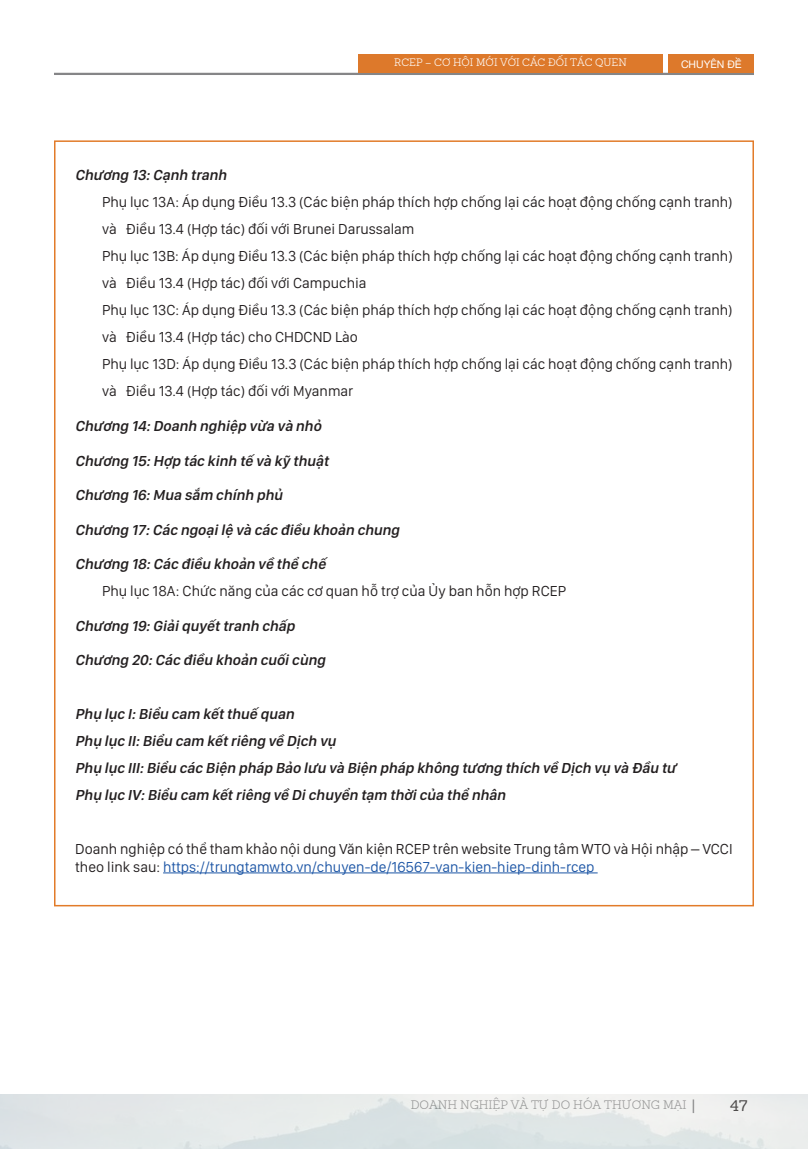
<style>
.page{position:relative;width:808px;height:1149px;background:#fff}
.page>*{position:absolute;margin:0;border:0;box-sizing:border-box;transform-origin:0 0}
.t1{font:15px/27px "San Francisco Display";color:#231f20}
.t2{font:italic 600 15px "San Francisco Display";color:#231f20}
.t3{font:15px "AG Sanchez Slab";color:#231f20}
.t4{font:300 12px "AG Sanchez Slab";color:#858587}
.t5{font:300 10.5px "AG Sanchez Slab";color:#fff}
.t6{font:10.5px "Helvetica Neue";color:#fff}
.s1{color:#1c55a5}
</style>
<div class="page">
<hr style="left:54px;top:73px;width:700px;height:2px;background:#858587">
<div style="left:669px;top:54px;width:85px;height:19px;background:#dd792b"></div>
<div style="left:358px;top:54px;width:304px;height:19px;background:#dd792b"></div>
<hr style="left:163px;top:872px;width:435px;height:1px;background:#1c55a5">
<p class="t5" style="left:394px;top:55px;width:234px">RCEP – CƠ HỘI MỚI VỚI CÁC ĐỐI TÁC QUEN</p>
<p class="t6" style="left:681px;top:57px;width:62px">CHUYÊN ĐỀ</p>
<p class="t2" style="left:75px;top:166px;width:156px">Chương 13:Cạnh tranh</p>
<p class="t1" style="left:102px;top:188px;width:632px">Phụ lục 13A: Áp dụng Điều 13.3 (Các biện pháp thích hợp chống lại các hoạt động chống cạnh tranh) và Điều 13.4 (Hợp tác) đối với Brunei Darussalam</p>
<p class="t1" style="left:102px;top:242px;width:632px">Phụ lục 13B: Áp dụng Điều 13.3 (Các biện pháp thích hợp chống lại các hoạt động chống cạnh tranh) và Điều 13.4 (Hợp tác) đối với Campuchia</p>
<p class="t1" style="left:102px;top:296px;width:632px">Phụ lục 13C: Áp dụng Điều 13.3 (Các biện pháp thích hợp chống lại các hoạt động chống cạnh tranh) và Điều 13.4 (Hợp tác) cho CHDCND Lào</p>
<p class="t1" style="left:102px;top:350px;width:632px">Phụ lục 13D: Áp dụng Điều 13.3 (Các biện pháp thích hợp chống lại các hoạt động chống cạnh tranh) và Điều 13.4 (Hợp tác) đối với Myanmar</p>
<p class="t2" style="left:75px;top:416px;width:251px">Chương 14:Doanh nghiệp vừa và nhỏ</p>
<p class="t2" style="left:75px;top:451px;width:258px">Chương 15:Hợp tác kinh tế và kỹ thuật</p>
<p class="t2" style="left:75px;top:485px;width:212px">Chương 16:Mua sắm chính phủ</p>
<p class="t2" style="left:75px;top:520px;width:329px">Chương 17:Các ngoạilệ và các điều khoản chung</p>
<p class="t2" style="left:75px;top:554px;width:255px">Chương 18:Các điều khoản về thể chế</p>
<p class="t1" style="left:102px;top:577px;width:466px">Phụ lục 18A: Chức năng của các cơ quan hỗ trợ của Ủy ban hỗn hợp RCEP</p>
<p class="t2" style="left:75px;top:616px;width:224px">Chương 19:Giảiquyếttranh chấp</p>
<p class="t2" style="left:75px;top:650px;width:255px">Chương 20:Các điều khoản cuốicùng</p>
<p class="t2" style="left:75px;top:704px;width:223px">Phụ lục I:Biểu cam kếtthuế quan</p>
<p class="t2" style="left:75px;top:731px;width:265px">Phụ lục II:Biểu cam kếtriêng về Dịch vụ</p>
<p class="t2" style="left:75px;top:758px;width:605px">Phụ lục III:Biểu các Biện pháp Bảo lưu và Biện pháp không tương thích về Dịch vụ và Đầu tư</p>
<p class="t2" style="left:75px;top:785px;width:435px">Phụ lục IV:Biểu cam kếtriêng về Dichuyển tạm thờicủa thể nhân</p>
<p class="t1" style="left:75px;top:839px;width:659px;line-height:18px">Doanh nghiệp có thể tham khảo nội dung Văn kiện RCEP trên website Trung tâm WTO và Hội nhập – VCCI theo link sau: <span class="s1">https://trungtamwto.vn/chuyen-de/16567-van-kien-hiep-dinh-rcep</span></p>
<p class="t4" style="left:411px;top:1095px;width:277px">DOANH NGHIỆP VÀ TỰ DO HÓA THƯƠNG MẠI</p>
<p class="t3" style="left:730px;top:1093px;width:19px">47</p>
</div>
